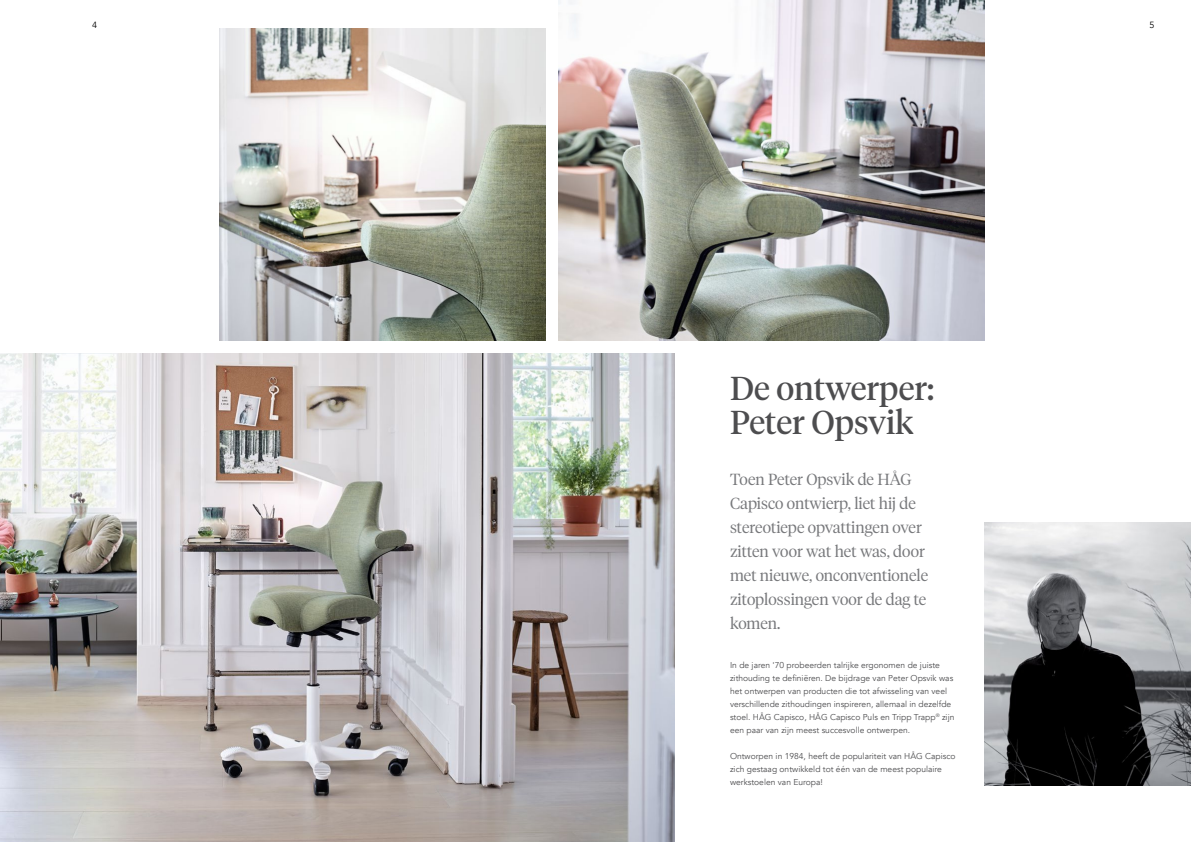
<style>
.page{position:relative;width:1191px;height:842px;background:#fff}
.page>*{position:absolute;margin:0;border:0;box-sizing:border-box;transform-origin:0 0}
.Heading{font:33px/34px "Tiempos Headline";color:#4d4d4f}
.Ingress{font:300 16px/24px "Tiempos Headline";color:#77787b}
.t1{font:9px "Avenir";color:#000}
.Ingress-2{font:8.5px/13px "Avenir";color:#4d4d4f}
</style>
<div class="page">
<img style="left:0;top:353px;width:674px;height:489px">
<img style="left:559px;top:0;width:425px;height:340px">
<img style="left:219px;top:28px;width:327px;height:312px">
<img style="left:984px;top:522px;width:207px;height:263px">
<p class="t1" style="left:92px;top:20px;width:7px">4</p>
<p class="t1" style="left:1149px;top:20px;width:7px">5</p>
<p class="Heading" style="left:730px;top:370px;width:206px">De ontwerper:<br>Peter Opsvik</p>
<p class="Ingress" style="left:730px;top:466px;width:200px">Toen Peter Opsvik de HÅG<br>Capisco ontwierp, liet hij de stereotiepe opvattingen over zitten voor wat het was, door met nieuwe, onconventionele zitoplossingen voor de dag te komen.</p>
<p class="Ingress-2" style="left:730px;top:658px;width:226px">In de jaren '70 probeerden talrijke ergonomen de juiste zithouding te definiëren. De bijdrage van Peter Opsvik was het ontwerpen van producten die tot afwisseling van veel verschillende zithoudingen inspireren, allemaal in dezelfde stoel. HÅG Capisco, HÅG Capisco Puls en Tripp Trapp<sup>®</sup> zijn een paar van zijn meest succesvolle ontwerpen.</p>
<p class="Ingress-2" style="left:730px;top:749px;width:227px">Ontworpen in 1984, heeft de populariteit van HÅG Capisco zich gestaag ontwikkeld tot één van de meest populaire werkstoelen van Europa!</p>
</div>
